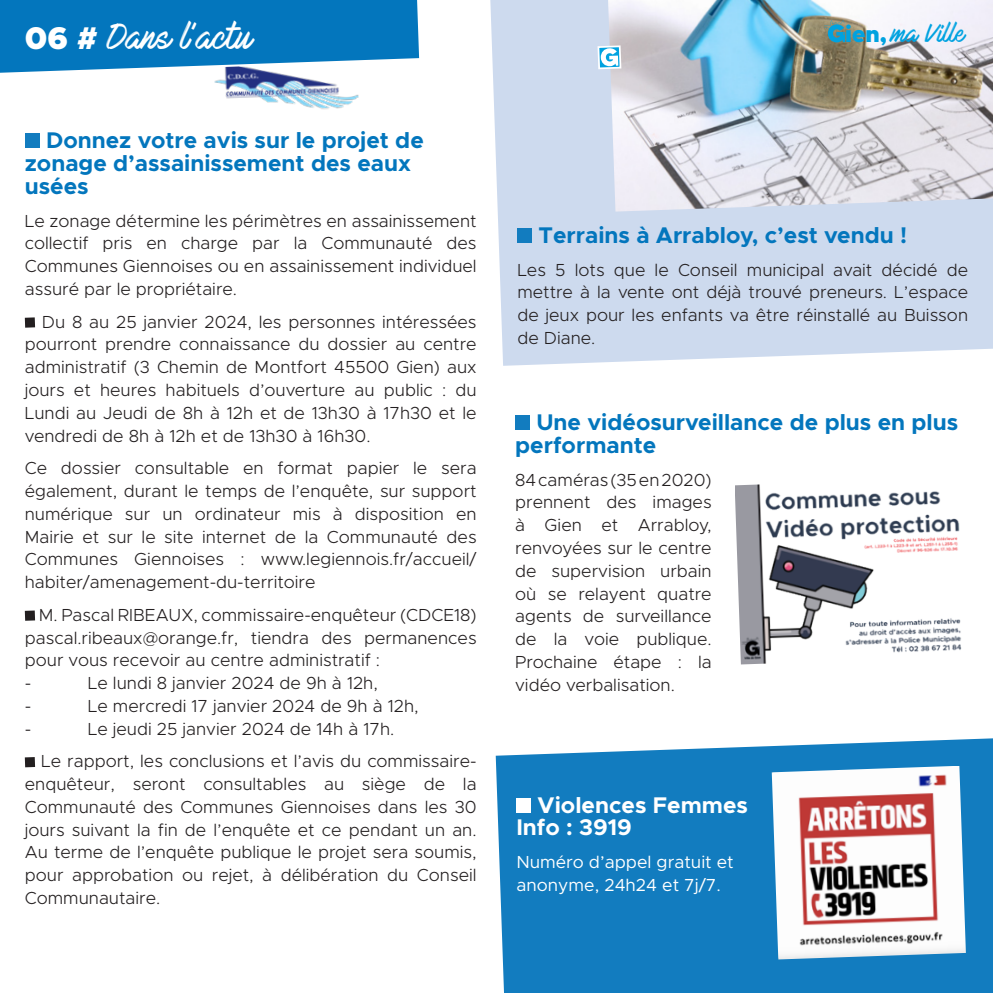
<style>
.page{position:relative;width:993px;height:993px;background:#fff}
.page>*{position:absolute;margin:0;border:0;box-sizing:border-box;transform-origin:0 0}
.t1{font:31.5px "Mark My Words";color:#fff}
.t2{font:700 22.75px/22.8px "Metropolis";color:#0376bd}
.t3{font:700 22.75px/22.8px "Metropolis";color:#fff}
.t4{font:22.75px "Mark My Words";color:#00a2e0}
.t5{font:300 17.5px/22.8px "Metropolis";color:#231f20;text-align:justify}
.t6{font:17.5px/22.8px "Metropolis";color:#fff}
.s1{font-family:"Metropolis";font-weight:900}
</style>
<div class="page">
<div style="left:490px;top:0;width:502px;height:365px;background:#cddaee"></div>
<div style="left:25px;top:133px;width:15px;height:15px;background:#127cbf"></div>
<div style="left:25px;top:317px;width:10px;height:10px;background:#231f20"></div>
<div style="left:25px;top:610px;width:10px;height:10px;background:#231f20"></div>
<div style="left:25px;top:756px;width:10px;height:11px;background:#231f20"></div>
<div style="left:517px;top:228px;width:15px;height:15px;background:#127cbf"></div>
<img style="left:608px;top:0;width:384px;height:211px">
<div style="left:515px;top:415px;width:15px;height:15px;background:#127cbf"></div>
<img style="left:735px;top:484px;width:227px;height:180px">
<div style="left:495px;top:738px;width:497px;height:254px;background:#127cbf"></div>
<div style="left:516px;top:797px;width:15px;height:15px;background:#fff"></div>
<img style="left:771px;top:765px;width:194px;height:194px">
<div style="left:0;top:0;width:419px;height:73px;background:#0376bd"></div>
<svg style="left:823px;top:20px;width:21px;height:22px"></svg>
<svg style="left:596px;top:44px;width:26px;height:26px"></svg>
<img style="left:214px;top:62px;width:145px;height:48px">
<p class="t1" style="left:25px;top:20px;width:230px"><span class="s1">06 #</span> Dans l’actu</p>
<p class="t4" style="left:844px;top:21px;width:121px"><span class="s1">ien,</span> ma Ville</p>
<p class="t2" style="left:25px;top:129px;width:400px;text-indent:21px">Donnez votre avis sur le projet de zonage d’assainissement des eaux usées</p>
<p class="t5" style="left:25px;top:209px;width:453px">Le zonage détermine les périmètres en assainissement collectif pris en charge par la Communauté des Communes Giennoises ou en assainissement individuel assuré par le propriétaire.</p>
<p class="t5" style="left:25px;top:310px;width:453px;text-indent:17px">Du 8 au 25 janvier 2024, les personnes intéressées pourront prendre connaissance du dossier au centre administratif (3 Chemin de Montfort 45500 Gien) aux jours et heures habituels d’ouverture au public : du Lundi au Jeudi de 8h à 12h et de 13h30 à 17h30 et le vendredi de 8h à 12h et de 13h30 à 16h30.</p>
<p class="t5" style="left:25px;top:456px;width:453px">Ce dossier consultable en format papier le sera également, durant le temps de l’enquête, sur support numérique sur un ordinateur mis à disposition en Mairie et sur le site internet de la Communauté des Communes Giennoises : www.legiennois.fr/accueil/ habiter/amenagement-du-territoire</p>
<p class="t5" style="left:25px;top:603px;width:453px;text-indent:14px">M. Pascal RIBEAUX, commissaire-enquêteur (CDCE18) pascal.ribeaux@orange.fr, tiendra des permanences pour vous recevoir au centre administratif :</p>
<p class="t5" style="left:25px;top:671px;width:8px">-</p>
<p class="t5" style="left:88px;top:671px;width:291px">Le lundi 8 janvier 2024 de 9h à 12h,</p>
<p class="t5" style="left:25px;top:694px;width:8px">-</p>
<p class="t5" style="left:88px;top:694px;width:332px">Le mercredi 17 janvier 2024 de 9h à 12h,</p>
<p class="t5" style="left:25px;top:717px;width:8px">-</p>
<p class="t5" style="left:88px;top:717px;width:308px">Le jeudi 25 janvier 2024 de 14h à 17h.</p>
<p class="t5" style="left:25px;top:749px;width:453px;text-indent:16px">Le rapport, les conclusions et l’avis du commissaire&shy;enquêteur, seront consultables au siège de la Communauté des Communes Giennoises dans les 30 jours suivant la fin de l’enquête et ce pendant un an.<br>Au terme de l’enquête publique le projet sera soumis, pour approbation ou rejet, à délibération du Conseil Communautaire.</p>
<p class="t2" style="left:538px;top:224px;width:370px">Terrains à Arrabloy, c’est vendu !</p>
<p class="t5" style="left:517px;top:258px;width:452px">Les 5 lots que le Conseil municipal avait décidé de mettre à la vente ont déjà trouvé preneurs. L’espace de jeux pour les enfants va être réinstallé au Buisson de Diane.</p>
<p class="t2" style="left:515px;top:411px;width:444px;text-indent:21px">Une vidéosurveillance de plus en plus performante</p>
<p class="t5" style="left:515px;top:468px;width:198px">84 caméras (35 en 2020) prennent des images à Gien et Arrabloy, renvoyées sur le centre de supervision urbain où se relayent quatre agents de surveillance de la voie publique.<br>Prochaine étape : la vidéo verbalisation.</p>
<p class="t3" style="left:516px;top:793px;width:233px;text-indent:21px">Violences Femmes<br>Info : 3919</p>
<p class="t6" style="left:516px;top:850px;width:219px">Numéro d’appel gratuit et anonyme, 24h24 et 7j/7.</p>
</div>
